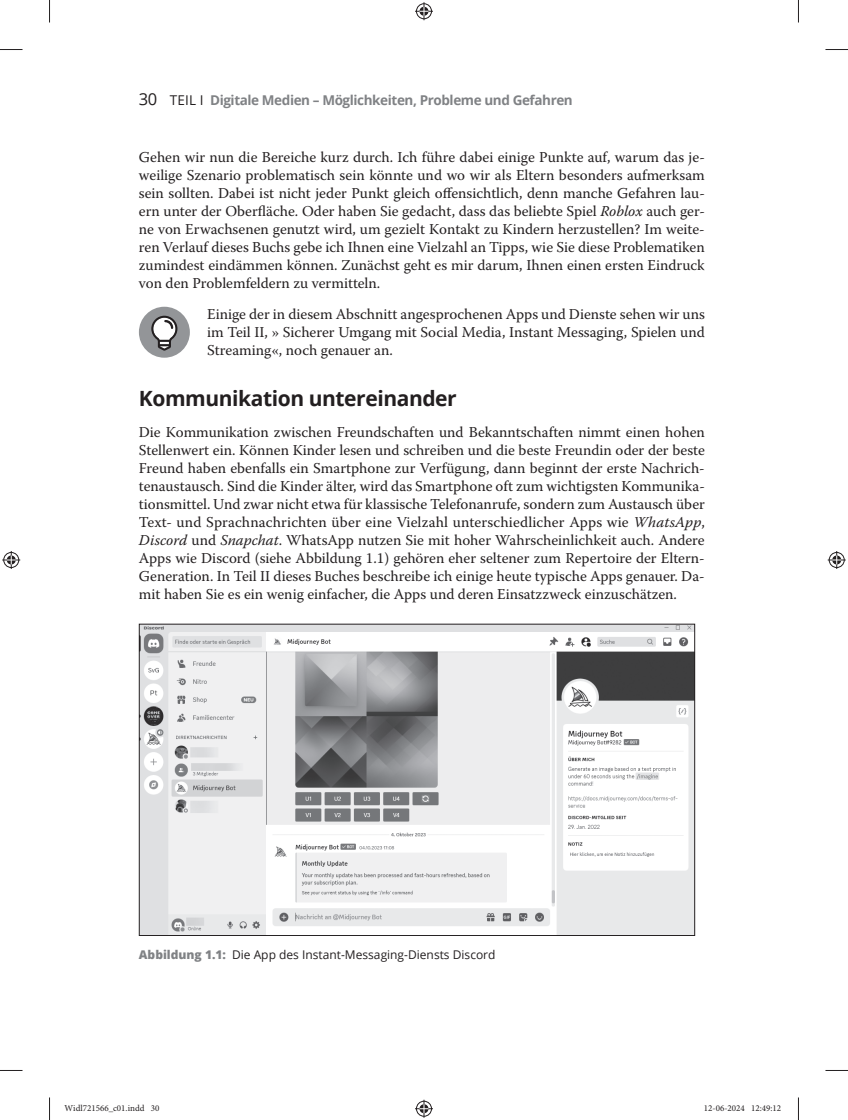
<style>
.page{position:relative;width:848px;height:1120px;background:#fff}
.page>*{position:absolute;margin:0;border:0;box-sizing:border-box;transform-origin:0 0}
.t1{font:700 21px "Open Sans";letter-spacing:-.02em;color:#231f20}
.t2{font:15px/18px "Warnock Pro";color:#231f20;text-align:justify}
.t3{font:700 13.5px "Open Sans";letter-spacing:-.03em;color:#808285}
.t4{font:12px "Open Sans";color:#231f20}
.t5{font:9px "Minion Pro";color:#231f20}
.s1{font-weight:400;font-size:16.5px;color:#231f20}
.s2{font-weight:400;color:#231f20}
.s3{font-style:italic}
.s4{font-weight:800;color:#808285}
</style>
<div class="page">
<div style="left:139px;top:307px;width:51px;height:51px;background:#939598;border-radius:50%"></div>
<svg style="left:151px;top:316px;width:26px;height:35px"></svg>
<img style="left:141px;top:625px;width:552px;height:308px">
<svg style="left:0;top:49px;width:22px;height:1px"></svg>
<svg style="left:825px;top:49px;width:22px;height:1px"></svg>
<svg style="left:0;top:1070px;width:22px;height:1px"></svg>
<svg style="left:825px;top:1070px;width:22px;height:1px"></svg>
<svg style="left:49px;top:0;width:1px;height:23px"></svg>
<svg style="left:49px;top:1097px;width:1px;height:22px"></svg>
<svg style="left:798px;top:0;width:1px;height:23px"></svg>
<svg style="left:798px;top:1097px;width:1px;height:22px"></svg>
<svg style="left:415px;top:2px;width:18px;height:18px"></svg>
<svg style="left:415px;top:1099px;width:18px;height:18px"></svg>
<svg style="left:2px;top:551px;width:18px;height:18px"></svg>
<svg style="left:827px;top:551px;width:18px;height:18px"></svg>
<p class="t3" style="left:139px;top:90px;width:435px"><span class="s1">30</span> <span class="s2">TEIL I</span> Digitale Medien – Möglichkeiten, Probleme und Gefahren</p>
<p class="t2" style="left:139px;top:148px;width:567px">Gehen wir nun die Bereiche kurz durch. Ich führe dabei einige Punkte auf, warum das je&shy;weilige Szenario problematisch sein könnte und wo wir als Eltern besonders aufmerksam sein sollten. Dabei ist nicht jeder Punkt gleich offensichtlich, denn manche Gefahren lau&shy;ern unter der Oberfläche. Oder haben Sie gedacht, dass das beliebte Spiel <span class="s3">Roblox</span> auch ger&shy;ne von Erwachsenen genutzt wird, um gezielt Kontakt zu Kindern herzustellen? Im weite&shy;ren Verlauf dieses Buchs gebe ich Ihnen eine Vielzahl an Tipps, wie Sie diese Problematiken zumindest eindämmen können. Zunächst geht es mir darum, Ihnen einen ersten Eindruck von den Problemfeldern zu vermitteln.</p>
<p class="t2" style="left:207px;top:304px;width:499px">Einige der in diesem Abschnitt angesprochenen Apps und Dienste sehen wir uns im Teil II, » Sicherer Umgang mit Social Media, Instant Messaging, Spielen und Streaming«, noch genauer an.</p>
<h1 class="t1" style="left:139px;top:383px;width:319px">Kommunikation untereinander</h1>
<p class="t2" style="left:139px;top:422px;width:567px">Die Kommunikation zwischen Freundschaften und Bekanntschaften nimmt einen hohen Stellenwert ein. Können Kinder lesen und schreiben und die beste Freundin oder der beste Freund haben ebenfalls ein Smartphone zur Verfügung, dann beginnt der erste Nachrich&shy;tenaustausch. Sind die Kinder älter, wird das Smartphone oft zum wichtigsten Kommunika&shy;tionsmittel. Und zwar nicht etwa für klassische Telefonanrufe, sondern zum Austausch über Text- und Sprachnachrichten über eine Vielzahl unterschiedlicher Apps wie <span class="s3">WhatsApp</span>, <span class="s3">Discord</span> und <span class="s3">Snapchat</span>. WhatsApp nutzen Sie mit hoher Wahrscheinlichkeit auch. Andere Apps wie Discord (siehe Abbildung 1.1) gehören eher seltener zum Repertoire der Eltern-Generation. In Teil II dieses Buches beschreibe ich einige heute typische Apps genauer. Da&shy;mit haben Sie es ein wenig einfacher, die Apps und deren Einsatzzweck einzuschätzen.</p>
<p class="t4" style="left:139px;top:946px;width:358px"><span class="s4">Abbildung 1.1:</span> Die App des Instant-Messaging-Diensts Discord</p>
<p class="t5" style="left:64px;top:1102px;width:96px">Widl721566_c01.indd 30</p>
<p class="t5" style="left:703px;top:1102px;width:79px">12-06-2024 12:49:12</p>
</div>
